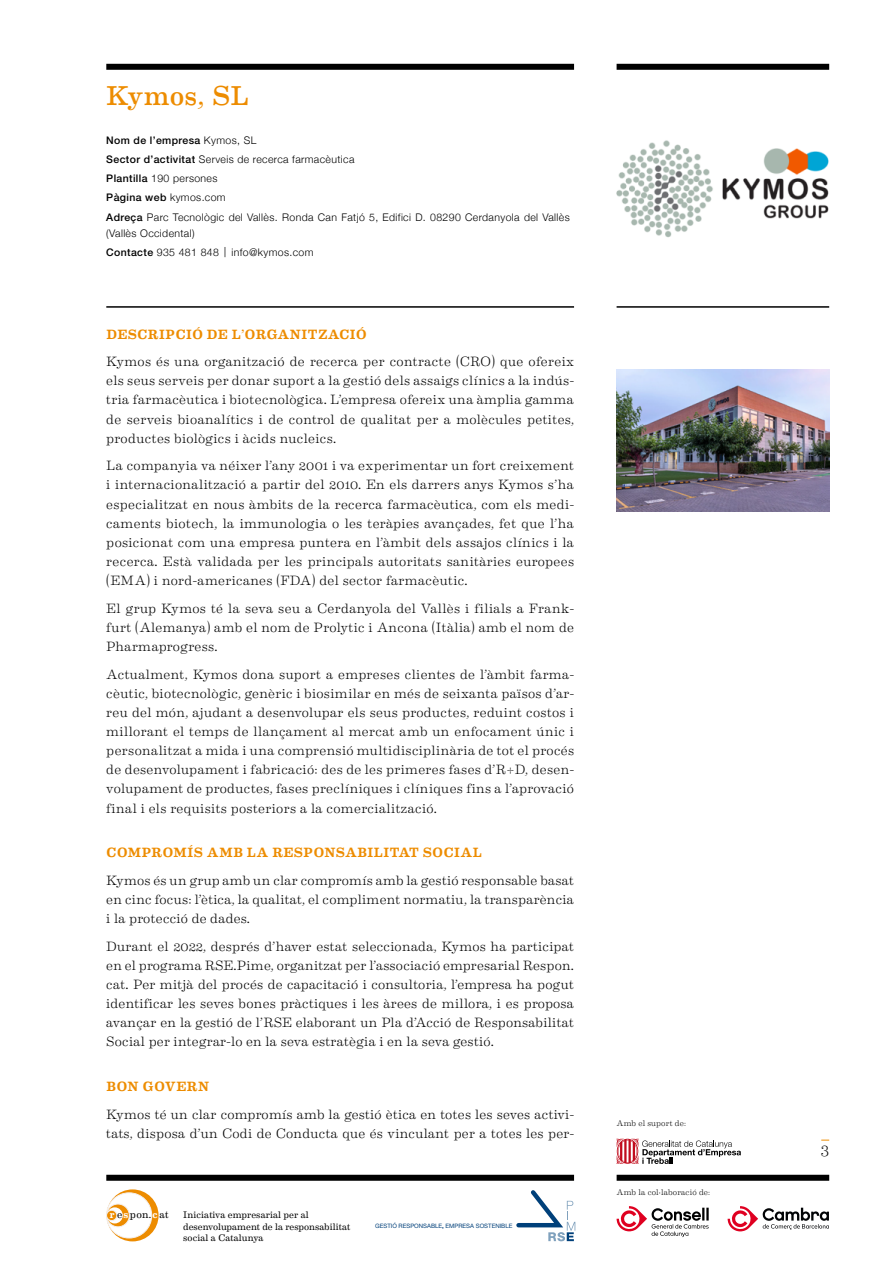
<style>
.page{position:relative;width:893px;height:1263px;background:#fff}
.page>*{position:absolute;margin:0;border:0;box-sizing:border-box;transform-origin:0 0}
.t1{font:27.3px "Eames Century Modern";letter-spacing:.01em;color:#ed8c00}
.t2{font:300 15px "Eames Century Modern";color:#000}
.t3{font:300 13.5px/19.2px "Eames Century Modern";letter-spacing:.02em;color:#000;text-align:justify}
.t4{font:500 13.5px "Eames Century Modern";letter-spacing:.035em;color:#ed8c00}
.t5{font:300 10.5px/19px "Helvetica Neue";letter-spacing:.035em;color:#000}
.t6{font:500 10.5px "Helvetica Neue LT";letter-spacing:.035em;color:#000}
.t7{font:10.35px "Eames Century Modern";color:#000}
.t8{font:9.6px/11.4px "Eames Century Modern";letter-spacing:.005em;color:#000}
.t9{font:300 8.25px "Eames Century Modern";letter-spacing:.01em;color:#000}
.t10{font:6px "Helvetica Neue LT";color:#00407a}
.s1{font-family:"Helvetica Neue";font-weight:300}
.s2{font-family:"Helvetica Neue LT";font-weight:500}
.s3{font-weight:500;color:#fff}
.s4{font-family:"Helvetica Neue";font-weight:700}
</style>
<div class="page">
<div style="left:617px;top:1175px;width:212px;height:6px;background:#000"></div>
<svg style="left:617px;top:1138px;width:124px;height:26px"></svg>
<div style="left:106px;top:1175px;width:468px;height:6px;background:#000"></div>
<div style="left:107px;top:1184px;width:62px;height:62px;border:2px solid #fff;border-radius:50%"></div>
<div style="left:106px;top:1195px;width:41px;height:40px;border:2px solid #fff;border-radius:50%"></div>
<svg style="left:107px;top:1189px;width:52px;height:52px"></svg>
<div style="left:107px;top:1193px;width:45px;height:45px;background:#fff;border-radius:50%"></div>
<div style="left:106px;top:1192px;width:46px;height:46px;border:1px solid #f4f0ee;border-radius:50%"></div>
<svg style="left:107px;top:1204px;width:22px;height:23px"></svg>
<div style="left:106px;top:1204px;width:24px;height:23px;border:1px solid #f4f0ee;border-radius:50%"></div>
<svg style="left:107px;top:1207px;width:16px;height:16px"></svg>
<div style="left:107px;top:1210px;width:10px;height:10px;background:#ed8c00;border-radius:50%"></div>
<div style="left:106px;top:1210px;width:11px;height:11px;border:1px solid #f4f0ee;border-radius:50%"></div>
<svg style="left:516px;top:1190px;width:59px;height:51px"></svg>
<div style="left:106px;top:64px;width:468px;height:6px;background:#000"></div>
<div style="left:617px;top:64px;width:212px;height:6px;background:#000"></div>
<svg style="left:617px;top:1206px;width:92px;height:31px"></svg>
<svg style="left:728px;top:1206px;width:101px;height:25px"></svg>
<hr style="left:106px;top:306px;width:468px;height:2px;background:#000">
<hr style="left:617px;top:306px;width:212px;height:2px;background:#000">
<img style="left:617px;top:140px;width:212px;height:98px">
<img style="left:617px;top:370px;width:212px;height:142px">
<h1 class="t1" style="left:106px;top:76px;width:144px">Kymos, SL</h1>
<p class="t6" style="left:106px;top:134px;width:152px">Nom de l’empresa <span class="s1">Kymos, SL</span></p>
<p class="t5" style="left:106px;top:149px;width:250px"><span class="s2">Sector d’activitat</span> Serveis de recerca farmacèutica<br><span class="s2">Plantilla</span> 190 persones</p>
<p class="t6" style="left:106px;top:191px;width:121px">Pàgina web <span class="s1">kymos.com</span></p>
<p class="t5" style="left:106px;top:208px;width:465px;line-height:16.2px"><span class="s2">Adreça</span> Parc Tecnològic del Vallès. Ronda Can Fatjó 5, Edifici D. 08290 Cerdanyola del Vallès (Vallès Occidental)</p>
<p class="t5" style="left:106px;top:242px;width:209px"><span class="s2">Contacte</span> 935 481 848 ︲ info@kymos.com</p>
<p class="t4" style="left:107px;top:324px;width:262px">DESCRIPCIÓ DE L’ORGANITZACIÓ</p>
<p class="t3" style="left:106px;top:351px;width:469px">Kymos és una organització de recerca per contracte (CRO) que ofereix els seus serveis per donar suport a la gestió dels assaigs clínics a la indús&shy;tria farmacèutica i biotecnològica. L’empresa ofereix una àmplia gamma de serveis bioanalítics i de control de qualitat per a molècules petites, productes biològics i àcids nucleics.</p>
<p class="t3" style="left:106px;top:455px;width:469px">La companyia va néixer l’any 2001 i va experimentar un fort creixement i internacionalització a partir del 2010. En els darrers anys Kymos s’ha especialitzat en nous àmbits de la recerca farmacèutica, com els medi&shy;caments biotech, la immunologia o les teràpies avançades, fet que l’ha posicionat com una empresa puntera en l’àmbit dels assajos clínics i la recerca. Està validada per les principals autoritats sanitàries europees (EMA) i nord-americanes (FDA) del sector farmacèutic.</p>
<p class="t3" style="left:106px;top:598px;width:469px">El grup Kymos té la seva seu a Cerdanyola del Vallès i filials a Frank&shy;furt (Alemanya) amb el nom de Prolytic i Ancona (Itàlia) amb el nom de Pharmaprogress.</p>
<p class="t3" style="left:106px;top:663px;width:469px">Actualment, Kymos dona suport a empreses clientes de l’àmbit farma&shy;cèutic, biotecnològic, genèric i biosimilar en més de seixanta països d’ar&shy;reu del món, ajudant a desenvolupar els seus productes, reduint costos i millorant el temps de llançament al mercat amb un enfocament únic i personalitzat a mida i una comprensió multidisciplinària de tot el procés de desenvolupament i fabricació: des de les primeres fases d’R+D, desen&shy;volupament de productes, fases preclíniques i clíniques fins a l’aprovació final i els requisits posteriors a la comercialització.</p>
<p class="t4" style="left:107px;top:842px;width:377px">COMPROMÍS AMB LA RESPONSABILITAT SOCIAL</p>
<p class="t3" style="left:106px;top:870px;width:469px">Kymos és un grup amb un clar compromís amb la gestió responsable basat en cinc focus: l’ètica, la qualitat, el compliment normatiu, la transparència i la protecció de dades.</p>
<p class="t3" style="left:106px;top:935px;width:469px">Durant el 2022, després d’haver estat seleccionada, Kymos ha participat en el programa RSE.Pime, organitzat per l’associació empresarial Respon. cat. Per mitjà del procés de capacitació i consultoria, l’empresa ha pogut identificar les seves bones pràctiques i les àrees de millora, i es proposa avançar en la gestió de l’RSE elaborant un Pla d’Acció de Responsabilitat Social per integrar-lo en la seva estratègia i en la seva gestió.</p>
<p class="t4" style="left:107px;top:1076px;width:104px">BON GOVERN</p>
<p class="t3" style="left:106px;top:1103px;width:469px">Kymos té un clar compromís amb la gestió ètica en totes les seves activi&shy;tats, disposa d’un Codi de Conducta que és vinculant per a totes les per-</p>
<p class="t7" style="left:110px;top:1207px;width:60px"><span class="s3">r</span> e<span class="s3">s</span>pon.<span class="s3">c</span>at</p>
<p class="t8" style="left:183px;top:1208px;width:169px">Iniciativa empresarial per al desenvolupament de la responsabilitat social a Catalunya</p>
<p class="t10" style="left:375px;top:1223px;width:139px">GESTIÓ RESPONSABLE<span class="s4">,</span> EMPRESA SOSTENIBLE</p>
<p class="t9" style="left:617px;top:1117px;width:71px">Amb el suport de:</p>
<p class="t9" style="left:617px;top:1186px;width:95px">Amb la col·laboració de:</p>
<p class="t2" style="left:821px;top:1138px;width:10px">3</p>
</div>
